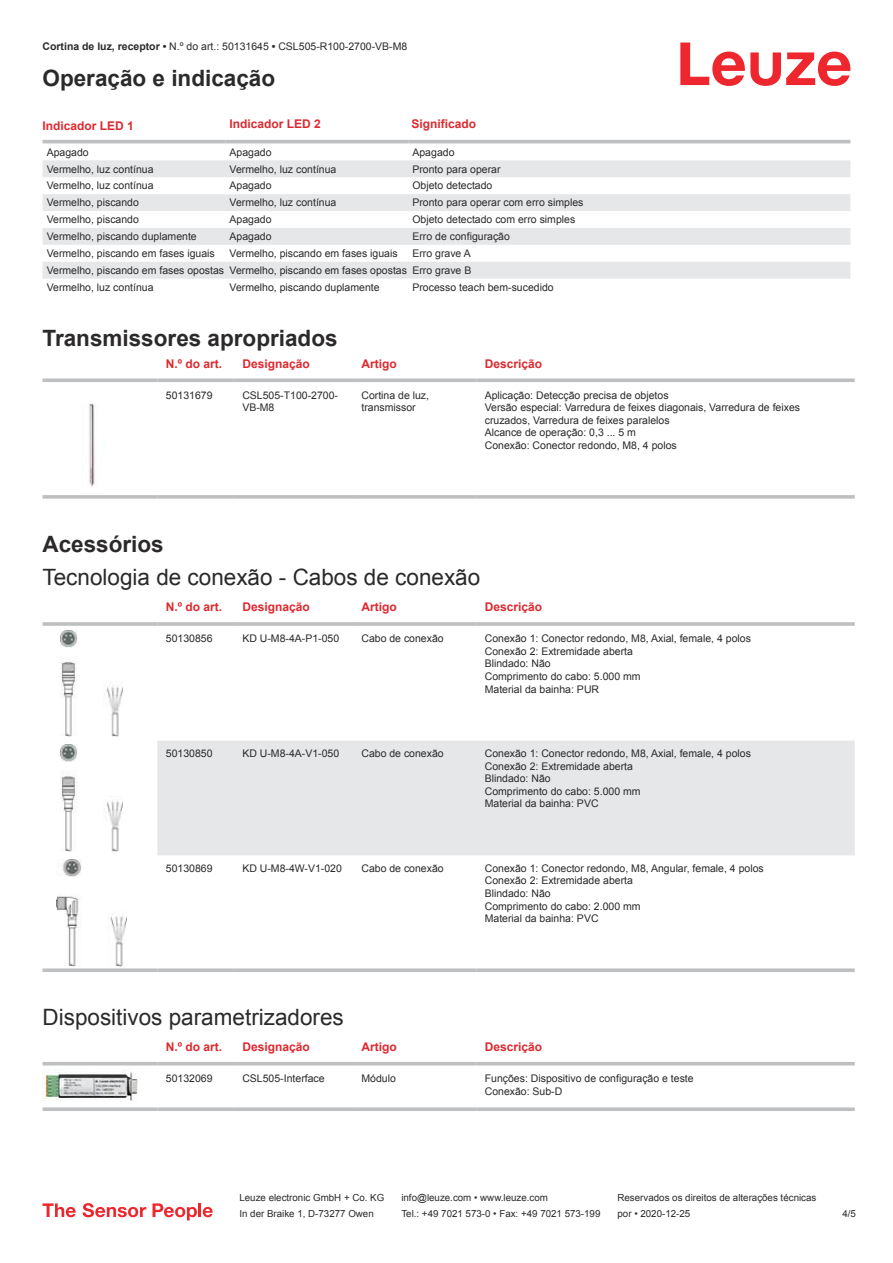
<style>
.page{position:relative;width:893px;height:1263px;background:#fff}
.page>*{position:absolute;margin:0;border:0;box-sizing:border-box;transform-origin:0 0}
.t1{font:22.5px "Arial";color:#2b292a}
.t2{font:700 22.5px "Arial";color:#2b292a}
.t3{font:700 12px "Arial";color:#db2a30}
.t4{font:10.5px/12.6px "Arial";color:#2b292a}
.t5{font:9.75px "Arial";color:#2b292a}
.s1{font-weight:700}
</style>
<div class="page">
<svg style="left:680px;top:43px;width:170px;height:43px"></svg>
<svg style="left:43px;top:143px;width:807px;height:1px"></svg>
<svg style="left:43px;top:160px;width:807px;height:119px;fill:#e6e7e9"></svg>
<hr style="left:43px;top:140px;width:182px;height:3px;background:#bdbfc1">
<hr style="left:225px;top:140px;width:183px;height:3px;background:#bdbfc1">
<hr style="left:408px;top:140px;width:442px;height:3px;background:#bdbfc1">
<svg style="left:43px;top:378px;width:114px;height:4px"></svg>
<svg style="left:157px;top:378px;width:77px;height:4px"></svg>
<svg style="left:234px;top:378px;width:119px;height:4px"></svg>
<svg style="left:353px;top:378px;width:123px;height:4px"></svg>
<svg style="left:476px;top:378px;width:379px;height:4px;background:#c5c6c8"></svg>
<svg style="left:43px;top:495px;width:114px;height:4px"></svg>
<svg style="left:157px;top:495px;width:77px;height:4px"></svg>
<svg style="left:234px;top:495px;width:119px;height:4px"></svg>
<svg style="left:353px;top:495px;width:123px;height:4px"></svg>
<svg style="left:476px;top:495px;width:379px;height:4px;background:#c3c5c7"></svg>
<img style="left:89px;top:403px;width:6px;height:84px">
<div style="left:157px;top:741px;width:698px;height:114px;background:#e6e7e9"></div>
<hr style="left:43px;top:622px;width:114px;height:4px;background:#c3c5c7">
<svg style="left:157px;top:622px;width:77px;height:4px"></svg>
<hr style="left:234px;top:622px;width:119px;height:4px;background:#c4c6c7">
<hr style="left:353px;top:622px;width:123px;height:4px;background:#c3c5c7">
<svg style="left:476px;top:622px;width:379px;height:4px;background:#c3c5c7"></svg>
<svg style="left:43px;top:968px;width:114px;height:4px"></svg>
<svg style="left:157px;top:968px;width:77px;height:4px"></svg>
<svg style="left:234px;top:968px;width:119px;height:4px"></svg>
<svg style="left:353px;top:968px;width:123px;height:4px"></svg>
<svg style="left:476px;top:968px;width:379px;height:4px;background:#c4c6c8"></svg>
<img style="left:60px;top:630px;width:63px;height:106px">
<img style="left:60px;top:745px;width:63px;height:106px">
<img style="left:56px;top:860px;width:70px;height:106px">
<svg style="left:43px;top:1065px;width:812px;height:5px"></svg>
<hr style="left:43px;top:1062px;width:114px;height:3px;background:#bdbfc1">
<hr style="left:157px;top:1062px;width:77px;height:3px;background:#bdbfc1">
<hr style="left:234px;top:1062px;width:119px;height:3px;background:#bdbfc1">
<hr style="left:353px;top:1062px;width:123px;height:3px;background:#bdbfc1">
<hr style="left:476px;top:1062px;width:379px;height:3px;background:#bdbfc1">
<svg style="left:43px;top:1107px;width:114px;height:4px"></svg>
<svg style="left:157px;top:1107px;width:77px;height:4px"></svg>
<svg style="left:234px;top:1107px;width:119px;height:4px"></svg>
<svg style="left:353px;top:1107px;width:123px;height:4px"></svg>
<svg style="left:476px;top:1107px;width:379px;height:4px;background:#c4c6c7"></svg>
<img style="left:43px;top:1070px;width:95px;height:31px">
<svg style="left:43px;top:1203px;width:33px;height:14px"></svg>
<svg style="left:83px;top:1203px;width:63px;height:14px"></svg>
<svg style="left:153px;top:1203px;width:44px;height:17px"></svg>
<hr style="left:198px;top:1203px;width:3px;height:14px;background:#ed272d">
<svg style="left:203px;top:1207px;width:10px;height:10px"></svg>
<p class="t4" style="left:43px;top:41px;width:366px"><span class="s1">Cortina de luz, receptor •</span> N.º do art.: 50131645 <span class="s1">•</span> CSL505-R100-2700-VB-M8</p>
<h1 class="t2" style="left:43px;top:70px;width:234px">Operação e indicação</h1>
<p class="t3" style="left:43px;top:121px;width:93px">Indicador LED 1</p>
<p class="t3" style="left:230px;top:119px;width:93px">Indicador LED 2</p>
<p class="t3" style="left:411px;top:119px;width:66px">Significado</p>
<p class="t4" style="left:47px;top:147px;width:44px">Apagado</p>
<p class="t4" style="left:230px;top:147px;width:44px">Apagado</p>
<p class="t4" style="left:412px;top:147px;width:44px">Apagado</p>
<p class="t4" style="left:47px;top:163px;width:108px">Vermelho, luz contínua</p>
<p class="t4" style="left:230px;top:163px;width:108px">Vermelho, luz contínua</p>
<p class="t4" style="left:412px;top:163px;width:90px">Pronto para operar</p>
<p class="t4" style="left:47px;top:180px;width:108px">Vermelho, luz contínua</p>
<p class="t4" style="left:230px;top:180px;width:44px">Apagado</p>
<p class="t4" style="left:412px;top:180px;width:81px">Objeto detectado</p>
<p class="t4" style="left:47px;top:197px;width:94px">Vermelho, piscando</p>
<p class="t4" style="left:230px;top:197px;width:108px">Vermelho, luz contínua</p>
<p class="t4" style="left:412px;top:197px;width:172px">Pronto para operar com erro simples</p>
<p class="t4" style="left:47px;top:214px;width:94px">Vermelho, piscando</p>
<p class="t4" style="left:230px;top:214px;width:44px">Apagado</p>
<p class="t4" style="left:412px;top:214px;width:164px">Objeto detectado com erro simples</p>
<p class="t4" style="left:47px;top:231px;width:151px">Vermelho, piscando duplamente</p>
<p class="t4" style="left:230px;top:231px;width:44px">Apagado</p>
<p class="t4" style="left:412px;top:231px;width:99px">Erro de configuração</p>
<p class="t4" style="left:47px;top:248px;width:170px">Vermelho, piscando em fases iguais</p>
<p class="t4" style="left:230px;top:248px;width:170px">Vermelho, piscando em fases iguais</p>
<p class="t4" style="left:47px;top:246px;width:426px;line-height:17px;text-align:justify;text-indent:366px">Erro grave A Vermelho, piscando em fases opostas Vermelho, piscando em fases opostas Erro grave B Vermelho, luz contínua</p>
<p class="t4" style="left:230px;top:282px;width:151px">Vermelho, piscando duplamente</p>
<p class="t4" style="left:412px;top:282px;width:143px">Processo teach bem-sucedido</p>
<h1 class="t2" style="left:43px;top:329px;width:297px">Transmissores apropriados</h1>
<p class="t3" style="left:166px;top:359px;width:58px">N.º do art.</p>
<p class="t3" style="left:242px;top:359px;width:69px">Designação</p>
<p class="t3" style="left:361px;top:359px;width:37px">Artigo</p>
<p class="t3" style="left:485px;top:359px;width:59px">Descrição</p>
<p class="t4" style="left:166px;top:389px;width:48px">50131679</p>
<p class="t4" style="left:242px;top:389px;width:97px">CSL505-T100-2700-<br>VB-M8</p>
<p class="t4" style="left:361px;top:389px;width:69px">Cortina de luz, transmissor</p>
<p class="t4" style="left:485px;top:389px;width:317px">Aplicação: Detecção precisa de objetos<br>Versão especial: Varredura de feixes diagonais, Varredura de feixes cruzados, Varredura de feixes paralelos<br>Alcance de operação: 0,3 ... 5 m<br>Conexão: Conector redondo, M8, 4 polos</p>
<h1 class="t2" style="left:43px;top:535px;width:123px">Acessórios</h1>
<h1 class="t1" style="left:43px;top:569px;width:439px">Tecnologia de conexão - Cabos de conexão</h1>
<p class="t3" style="left:166px;top:603px;width:58px">N.º do art.</p>
<p class="t3" style="left:242px;top:603px;width:69px">Designação</p>
<p class="t3" style="left:361px;top:603px;width:37px">Artigo</p>
<p class="t3" style="left:485px;top:603px;width:59px">Descrição</p>
<p class="t4" style="left:166px;top:633px;width:48px">50130856</p>
<p class="t4" style="left:242px;top:633px;width:98px">KD U-M8-4A-P1-050</p>
<p class="t4" style="left:361px;top:633px;width:84px">Cabo de conexão</p>
<p class="t4" style="left:485px;top:633px;width:268px">Conexão 1: Conector redondo, M8, Axial, female, 4 polos<br>Conexão 2: Extremidade aberta<br>Blindado: Não<br>Comprimento do cabo: 5.000 mm<br>Material da bainha: PUR</p>
<p class="t4" style="left:166px;top:748px;width:48px">50130850</p>
<p class="t4" style="left:242px;top:748px;width:98px">KD U-M8-4A-V1-050</p>
<p class="t4" style="left:361px;top:748px;width:84px">Cabo de conexão</p>
<p class="t4" style="left:485px;top:748px;width:268px">Conexão 1: Conector redondo, M8, Axial, female, 4 polos<br>Conexão 2: Extremidade aberta<br>Blindado: Não<br>Comprimento do cabo: 5.000 mm<br>Material da bainha: PVC</p>
<p class="t4" style="left:166px;top:863px;width:48px">50130869</p>
<p class="t4" style="left:242px;top:863px;width:101px">KD U-M8-4W-V1-020</p>
<p class="t4" style="left:361px;top:863px;width:84px">Cabo de conexão</p>
<p class="t4" style="left:485px;top:863px;width:281px">Conexão 1: Conector redondo, M8, Angular, female, 4 polos<br>Conexão 2: Extremidade aberta<br>Blindado: Não<br>Comprimento do cabo: 2.000 mm<br>Material da bainha: PVC</p>
<h1 class="t1" style="left:43px;top:1008px;width:303px">Dispositivos parametrizadores</h1>
<p class="t3" style="left:166px;top:1042px;width:58px">N.º do art.</p>
<p class="t3" style="left:242px;top:1042px;width:69px">Designação</p>
<p class="t3" style="left:361px;top:1042px;width:37px">Artigo</p>
<p class="t3" style="left:485px;top:1042px;width:59px">Descrição</p>
<p class="t4" style="left:166px;top:1073px;width:48px">50132069</p>
<p class="t4" style="left:242px;top:1073px;width:84px">CSL505-Interface</p>
<p class="t4" style="left:361px;top:1073px;width:36px">Módulo</p>
<p class="t4" style="left:485px;top:1073px;width:210px">Funções: Dispositivo de configuração e teste<br>Conexão: Sub-D</p>
<p class="t5" style="left:239px;top:1194px;width:146px">Leuze electronic GmbH + Co. KG</p>
<p class="t5" style="left:401px;top:1194px;width:148px">info@leuze.com • www.leuze.com</p>
<p class="t5" style="left:617px;top:1194px;width:200px">Reservados os direitos de alterações técnicas</p>
<p class="t5" style="left:239px;top:1210px;width:136px">In der Braike 1, D-73277 Owen</p>
<p class="t5" style="left:401px;top:1210px;width:201px">Tel.: +49 7021 573-0 • Fax: +49 7021 573-199</p>
<p class="t5" style="left:617px;top:1210px;width:74px">por • 2020-12-25</p>
<p class="t5" style="left:842px;top:1210px;width:15px">4 /5</p>
</div>
